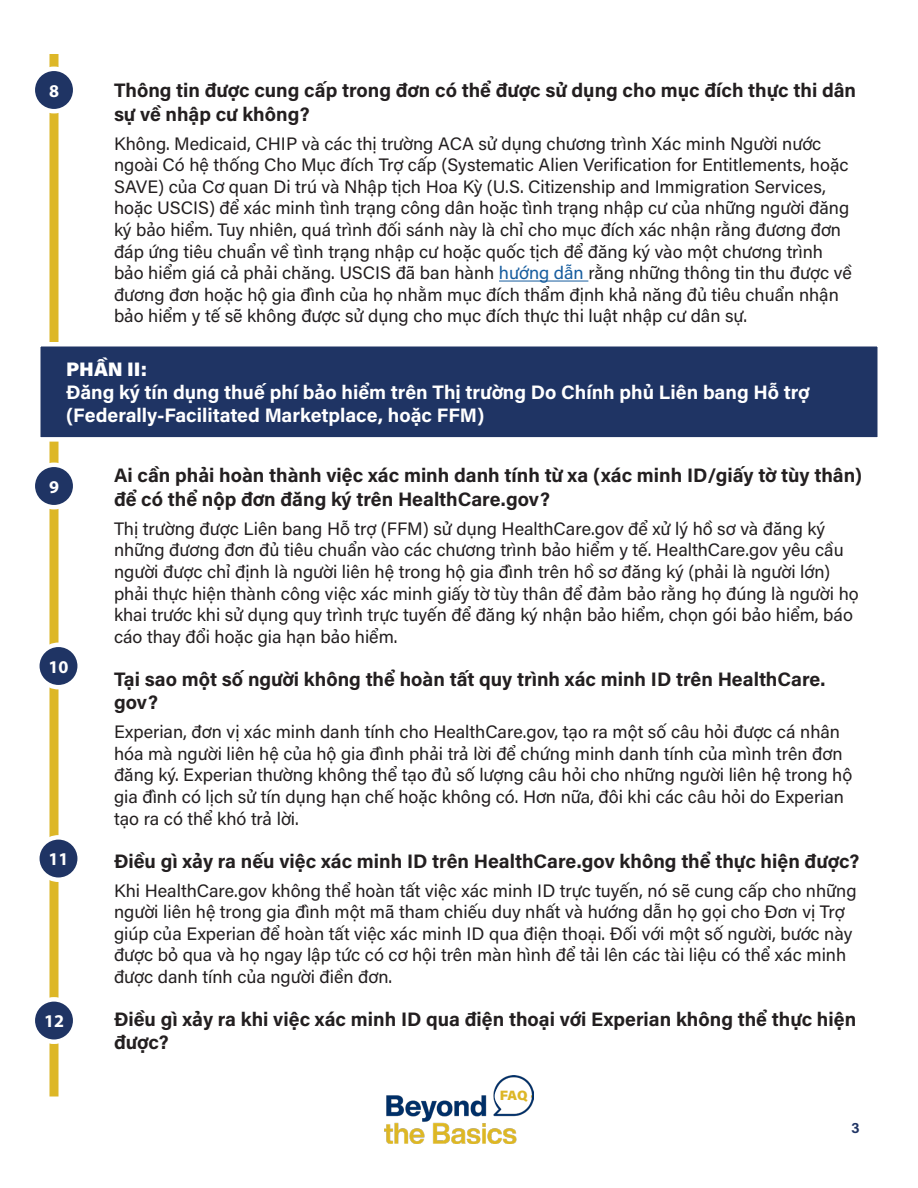
<style>
.page{position:relative;width:918px;height:1188px;background:#fff}
.page>*{position:absolute;margin:0;border:0;box-sizing:border-box;transform-origin:0 0}
.Key_Facts_Q_Title{font:700 19.5px/23.4px "Acumin Pro";color:#231f20}
.Paragraph_Text{font:700 19.5px/23.4px "Acumin Pro";color:#fff}
.Paragraph_Text-2{font:900 19.5px "Acumin Pro";color:#fff}
.Paragraph_Text-3{font:18px/21.6px "Acumin Pro";color:#231f20}
.t1{font:700 18px "Myriad Pro";color:#fff}
.t2{font:700 15px "Acumin Pro Semi Cond";color:#1f3464}
.t3{font:900 13.5px "Acumin Pro";color:#ddb727}
.s1{color:#175d9e}
</style>
<div class="page">
<img style="left:384px;top:1075px;width:150px;height:68px">
<div style="left:495px;top:1082px;width:36px;height:29px;background:#fff;border-radius:50%"></div>
<hr style="left:499px;top:281px;width:89px;height:1px;background:#175d9e">
<div style="left:50px;top:54px;width:8px;height:1042px;background:#ddb727"></div>
<div style="left:33px;top:465px;width:42px;height:42px;background:#1f3464;border-radius:50%"></div>
<div style="left:31px;top:463px;width:46px;height:46px;border:4px solid #fff;border-radius:50%"></div>
<div style="left:37px;top:645px;width:43px;height:42px;background:#1f3464;border-radius:50%"></div>
<div style="left:35px;top:643px;width:47px;height:46px;border:4px solid #fff;border-radius:50%"></div>
<svg style="left:37px;top:837px;width:43px;height:43px"></svg>
<div style="left:35px;top:835px;width:47px;height:47px;border:4px solid #fff;border-radius:50%"></div>
<svg style="left:40px;top:340px;width:838px;height:104px;background:#3c4e78"></svg>
<div style="left:33px;top:69px;width:42px;height:42px;background:#1f3464;border-radius:50%"></div>
<div style="left:31px;top:67px;width:46px;height:46px;border:4px solid #fff;border-radius:50%"></div>
<div style="left:33px;top:999px;width:42px;height:43px;background:#1f3464;border-radius:50%"></div>
<div style="left:31px;top:997px;width:46px;height:47px;border:4px solid #fff;border-radius:50%"></div>
<p class="t1" style="left:49px;top:79px;width:11px">8</p>
<p class="Key_Facts_Q_Title" style="left:114px;top:78px;width:744px">Thông tin được cung cấp trong đơn có thể được sử dụng cho mục đích thực thi dân sự về nhập cư không?</p>
<p class="Paragraph_Text-3" style="left:114px;top:132px;width:739px">Không. Medicaid, CHIP và các thị trường ACA sử dụng chương trình Xác minh Người nước ngoài Có hệ thống Cho Mục đích Trợ cấp (Systematic Alien Verification for Entitlements, hoặc SAVE) của Cơ quan Di trú và Nhập tịch Hoa Kỳ (U.S. Citizenship and Immigration Services, hoặc USCIS) để xác minh tình trạng công dân hoặc tình trạng nhập cư của những người đăng ký bảo hiểm. Tuy nhiên, quá trình đối sánh này là chỉ cho mục đích xác nhận rằng đương đơn đáp ứng tiêu chuẩn về tình trạng nhập cư hoặc quốc tịch để đăng ký vào một chương trình bảo hiểm giá cả phải chăng. USCIS đã ban hành <span class="s1">hướng dẫn</span> rằng những thông tin thu được về đương đơn hoặc hộ gia đình của họ nhằm mục đích thẩm định khả năng đủ tiêu chuẩn nhận bảo hiểm y tế sẽ không được sử dụng cho mục đích thực thi luật nhập cư dân sự.</p>
<p class="Paragraph_Text-2" style="left:66px;top:355px;width:83px">PHẦN II:</p>
<p class="Paragraph_Text" style="left:66px;top:380px;width:745px">Đăng ký tín dụng thuế phí bảo hiểm trên Thị trường Do Chính phủ Liên bang Hỗ trợ (Federally-Facilitated Marketplace, hoặc FFM)</p>
<p class="t1" style="left:49px;top:475px;width:11px">9</p>
<p class="t1" style="left:49px;top:655px;width:21px">10</p>
<p class="t1" style="left:49px;top:847px;width:21px">11</p>
<p class="t1" style="left:44px;top:1009px;width:21px">12</p>
<p class="Key_Facts_Q_Title" style="left:114px;top:463px;width:750px">Ai cần phải hoàn thành việc xác minh danh tính từ xa (xác minh ID/giấy tờ tùy thân) để có thể nộp đơn đăng ký trên HealthCare.gov?</p>
<p class="Paragraph_Text-3" style="left:114px;top:517px;width:746px">Thị trường được Liên bang Hỗ trợ (FFM) sử dụng HealthCare.gov để xử lý hồ sơ và đăng ký những đương đơn đủ tiêu chuẩn vào các chương trình bảo hiểm y tế. HealthCare.gov yêu cầu người được chỉ định là người liên hệ trong hộ gia đình trên hồ sơ đăng ký (phải là người lớn) phải thực hiện thành công việc xác minh giấy tờ tùy thân để đảm bảo rằng họ đúng là người họ khai trước khi sử dụng quy trình trực tuyến để đăng ký nhận bảo hiểm, chọn gói bảo hiểm, báo cáo thay đổi hoặc gia hạn bảo hiểm.</p>
<p class="Key_Facts_Q_Title" style="left:114px;top:666px;width:713px">Tại sao một số người không thể hoàn tất quy trình xác minh ID trên HealthCare. gov?</p>
<p class="Paragraph_Text-3" style="left:114px;top:720px;width:740px">Experian, đơn vị xác minh danh tính cho HealthCare.gov, tạo ra một số câu hỏi được cá nhân hóa mà người liên hệ của hộ gia đình phải trả lời để chứng minh danh tính của mình trên đơn đăng ký. Experian thường không thể tạo đủ số lượng câu hỏi cho những người liên hệ trong hộ gia đình có lịch sử tín dụng hạn chế hoặc không có. Hơn nữa, đôi khi các câu hỏi do Experian tạo ra có thể khó trả lời.</p>
<p class="Key_Facts_Q_Title" style="left:114px;top:848px;width:747px">Điều gì xảy ra nếu việc xác minh ID trên HealthCare.gov không thể thực hiện được?</p>
<p class="Paragraph_Text-3" style="left:114px;top:879px;width:744px">Khi HealthCare.gov không thể hoàn tất việc xác minh ID trực tuyến, nó sẽ cung cấp cho những người liên hệ trong gia đình một mã tham chiếu duy nhất và hướng dẫn họ gọi cho Đơn vị Trợ giúp của Experian để hoàn tất việc xác minh ID qua điện thoại. Đối với một số người, bước này được bỏ qua và họ ngay lập tức có cơ hội trên màn hình để tải lên các tài liệu có thể xác minh được danh tính của người điền đơn.</p>
<p class="Key_Facts_Q_Title" style="left:114px;top:1007px;width:744px">Điều gì xảy ra khi việc xác minh ID qua điện thoại với Experian không thể thực hiện được?</p>
<p class="t3" style="left:500px;top:1086px;width:29px">FAQ</p>
<p class="t2" style="left:851px;top:1117px;width:10px">3</p>
</div>
